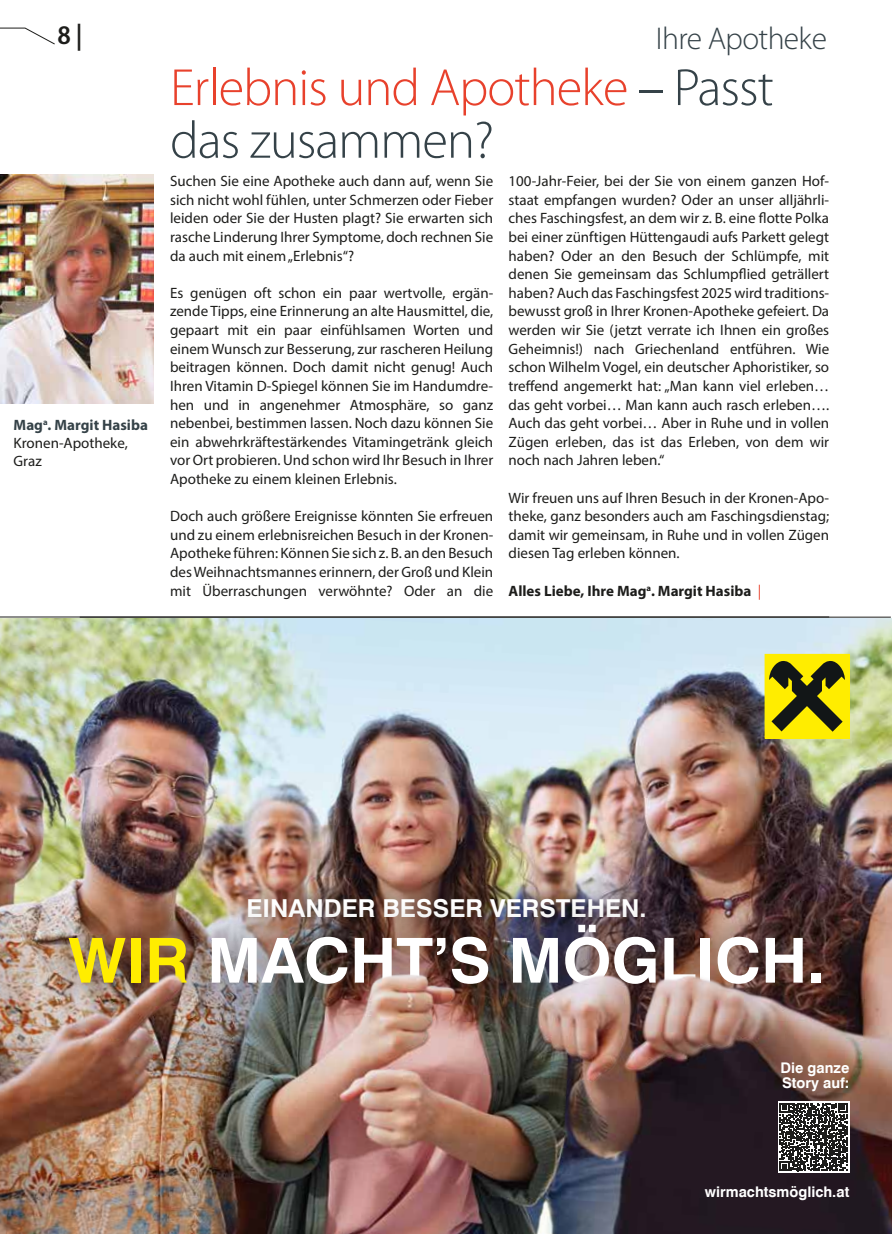
<style>
.page{position:relative;width:893px;height:1234px;background:#fff}
.page>*{position:absolute;margin:0;border:0;box-sizing:border-box;transform-origin:0 0}
.t1{font:700 62.1px "Swiss 721 TL";color:#fff}
.t2{font:300 52.65px/52.7px "Myriad Pro";letter-spacing:-.02em;color:#e8412c}
.t3{font:300 31.5px "Myriad Pro";letter-spacing:-.02em;color:#354248}
.t4{font:600 semi-condensed 27px "Myriad Pro";color:#1d1d1b}
.t5{font:700 24.75px "Swiss 721 TL";color:#fff}
.t6{font:15px/18.6px "Myriad Pro";color:#1d1d1b;text-align:justify}
.t7{font:700 15px "Myriad Pro";color:#1d1d1b}
.t8{font:700 14.7px/15px "Swiss 721 TL";color:#fff}
.s1{font-weight:700;color:#354248}
.s2{color:#354248}
.s3{font-weight:400;color:#e8412c}
.s4{color:#ffed00}
</style>
<div class="page">
<img style="left:0;top:174px;width:153px;height:229px">
<hr style="left:0;top:616px;width:829px;height:1px;background:#1d1d1b">
<hr style="left:80px;top:616px;width:811px;height:1px;background:#1d1d1b">
<img style="left:0;top:618px;width:892px;height:615px">
<img style="left:220px;top:870px;width:450px;height:17px">
<div style="left:33px;top:887px;width:824px;height:134px;background:#1d1d1b;opacity:.76"></div>
<svg style="left:778px;top:1100px;width:71px;height:72px"></svg>
<svg style="left:779px;top:1102px;width:68px;height:68px"></svg>
<svg style="left:765px;top:653px;width:84px;height:85px;background:#a89f0a"></svg>
<svg style="left:0;top:28px;width:55px;height:17px"></svg>
<h3 class="t4" style="left:57px;top:20px;width:27px">8 |</h3>
<p class="t6" style="left:14px;top:415px;width:136px;line-height:18px;text-align:left"><span class="s1">Mag</span><sup>a</sup><span class="s1">. Margit Hasiba<br></span>Kronen-Apotheke,<br>Graz</p>
<h3 class="t3" style="left:656px;top:21px;width:173px">Ihre Apotheke</h3>
<h2 class="t2" style="left:170px;top:62px;width:605px">Erlebnis und Apotheke <span class="s2">– Passt das zusammen?</span></h2>
<p class="t6" style="left:170px;top:171px;width:325px">Suchen Sie eine Apotheke auch dann auf, wenn Sie sich nicht wohl fühlen, unter Schmerzen oder Fieber leiden oder Sie der Husten plagt? Sie erwarten sich rasche Linderung Ihrer Symptome, doch rechnen Sie da auch mit einem „Erlebnis“?</p>
<p class="t6" style="left:170px;top:283px;width:325px">Es genügen oft schon ein paar wertvolle, ergän&shy;zende Tipps, eine Erinnerung an alte Hausmittel, die, gepaart mit ein paar einfühlsamen Worten und einem Wunsch zur Besserung, zur rascheren Heilung beitragen können. Doch damit nicht genug! Auch Ihren Vitamin D-Spiegel können Sie im Handumdre&shy;hen und in angenehmer Atmosphäre, so ganz nebenbei, bestimmen lassen. Noch dazu können Sie ein abwehrkräftestärkendes Vitamingetränk gleich vor Ort probieren. Und schon wird Ihr Besuch in Ihrer Apotheke zu einem kleinen Erlebnis.</p>
<p class="t6" style="left:170px;top:506px;width:325px">Doch auch größere Ereignisse könnten Sie erfreuen und zu einem erlebnisreichen Besuch in der Kronen-Apotheke führen: Können Sie sich z. B. an den Besuch des Weihnachtsmannes erinnern, der Groß und Klein mit Überraschungen verwöhnte? Oder an die</p>
<p class="t6" style="left:509px;top:171px;width:322px">100-Jahr-Feier, bei der Sie von einem ganzen Hof&shy;staat empfangen wurden? Oder an unser alljährli&shy;ches Faschingsfest, an dem wir z. B. eine flotte Polka bei einer zünftigen Hüttengaudi aufs Parkett gelegt haben? Oder an den Besuch der Schlümpfe, mit denen Sie gemeinsam das Schlumpflied geträllert haben? Auch das Faschingsfest 2025 wird traditions&shy;bewusst groß in Ihrer Kronen-Apotheke gefeiert. Da werden wir Sie (jetzt verrate ich Ihnen ein großes Geheimnis!) nach Griechenland entführen. Wie schon Wilhelm Vogel, ein deutscher Aphoristiker, so treffend angemerkt hat: „Man kann viel erleben… das geht vorbei… Man kann auch rasch erleben….<br>Auch das geht vorbei… Aber in Ruhe und in vollen Zügen erleben, das ist das Erleben, von dem wir noch nach Jahren leben.“</p>
<p class="t6" style="left:509px;top:488px;width:322px">Wir freuen uns auf Ihren Besuch in der Kronen-Apo&shy;theke, ganz besonders auch am Faschingsdienstag; damit wir gemeinsam, in Ruhe und in vollen Zügen diesen Tag erleben können.</p>
<p class="t7" style="left:509px;top:580px;width:254px">Alles Liebe, Ihre Mag<sup>a</sup>. Margit Hasiba <span class="s3">|</span></p>
<h3 class="t5" style="left:246px;top:891px;width:402px">EINANDER BESSER VERSTEHEN.</h3>
<h1 class="t1" style="left:68px;top:919px;width:758px"><span class="s4">WIR</span> MACHT’S MÖGLICH.</h1>
<p class="t8" style="left:780px;top:1059px;width:70px">Die ganze<br>Story auf:</p>
<p class="t8" style="left:705px;top:1183px;width:146px">wirmachtsmöglich.at</p>
</div>
